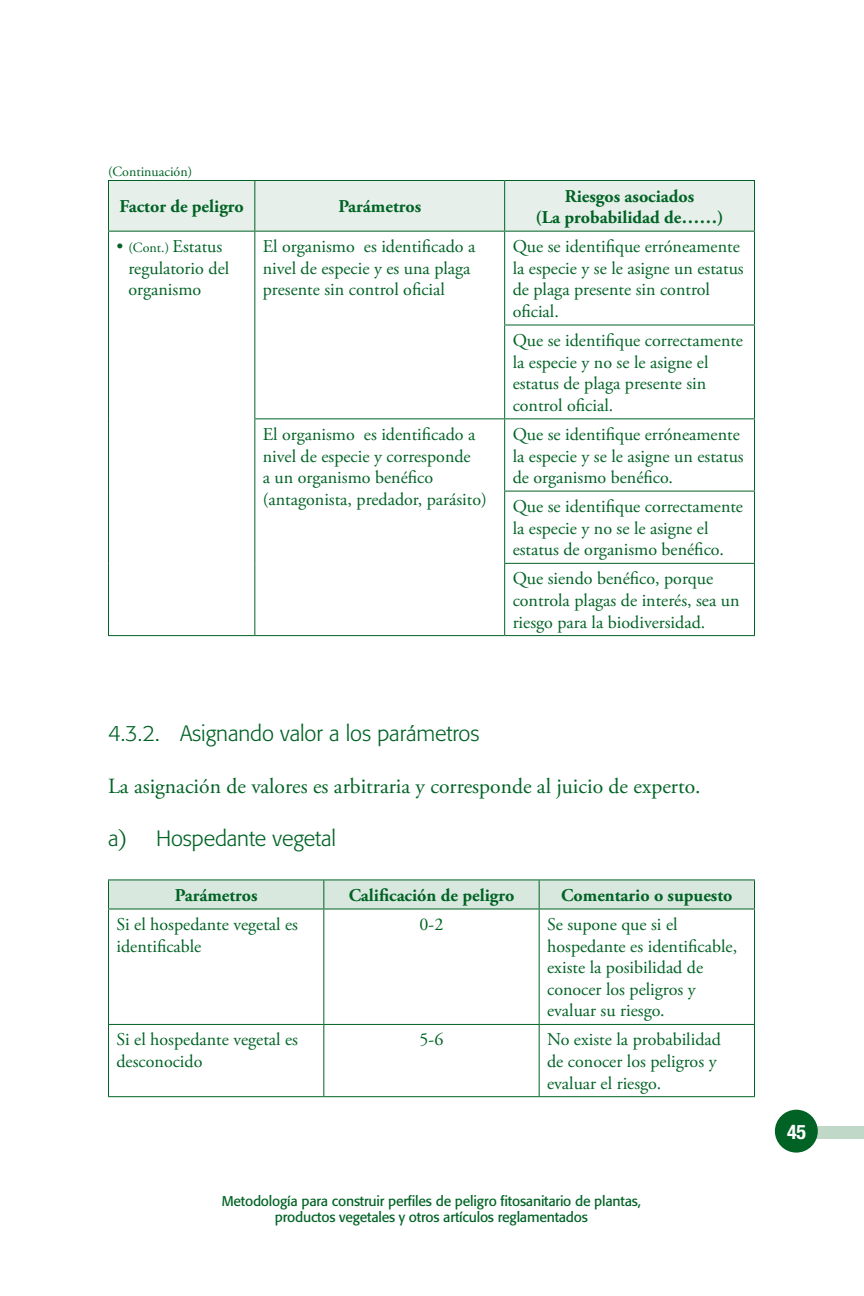
<style>
.page{position:relative;width:864px;height:1296px;background:#fff}
.page>*{position:absolute;margin:0;border:0;box-sizing:border-box;transform-origin:0 0}
.t1{font:300 22px "Formata";letter-spacing:-.005em;color:#006325}
.t2{font:21.6px "Adobe Garamond Pro";color:#006325}
.t3{font:700 condensed 20px "Helvetica Neue";color:#fff}
.t4{font:18px/21.6px "Adobe Garamond Pro";color:#006325}
.t5{font:700 18px/21.6px "Adobe Garamond Pro";color:#006325;text-align:center}
.t6{font:14px/16.8px "Formata";letter-spacing:-.015em;color:#006325;text-align:center}
.t7{font:14px "Adobe Garamond Pro";color:#006325}
.s1{font-size:14px}
</style>
<div class="page">
<div style="left:780px;top:1126px;width:84px;height:13px;background:#bfd8c8"></div>
<div style="left:775px;top:1110px;width:43px;height:43px;background:#006325;border-radius:50%"></div>
<div style="left:109px;top:181px;width:645px;height:50px;background:#e6efe9"></div>
<hr style="left:108px;top:180px;width:147px;height:1px;background:#006325">
<hr style="left:108px;top:181px;width:1px;height:50px;background:#006325">
<hr style="left:255px;top:180px;width:250px;height:1px;background:#006325">
<hr style="left:254px;top:181px;width:1px;height:50px;background:#006325">
<hr style="left:505px;top:180px;width:250px;height:1px;background:#006325">
<hr style="left:504px;top:181px;width:1px;height:50px;background:#006325">
<hr style="left:754px;top:181px;width:1px;height:50px;background:#006325">
<hr style="left:108px;top:231px;width:147px;height:1px;background:#006325">
<hr style="left:255px;top:231px;width:250px;height:1px;background:#006325">
<hr style="left:505px;top:231px;width:250px;height:1px;background:#006325">
<hr style="left:108px;top:232px;width:1px;height:93px;background:#006325">
<hr style="left:108px;top:325px;width:1px;height:94px;background:#006325">
<hr style="left:108px;top:419px;width:1px;height:72px;background:#006325">
<hr style="left:108px;top:491px;width:1px;height:72px;background:#006325">
<hr style="left:108px;top:563px;width:1px;height:72px;background:#006325">
<hr style="left:108px;top:635px;width:147px;height:1px;background:#006325">
<hr style="left:254px;top:232px;width:1px;height:93px;background:#006325">
<hr style="left:254px;top:325px;width:1px;height:93px;background:#006325">
<hr style="left:504px;top:232px;width:1px;height:92px;background:#006325">
<hr style="left:754px;top:232px;width:1px;height:92px;background:#006325">
<hr style="left:504px;top:324px;width:251px;height:1px;background:#006325">
<hr style="left:504px;top:325px;width:1px;height:93px;background:#006325">
<hr style="left:754px;top:325px;width:1px;height:93px;background:#006325">
<hr style="left:254px;top:418px;width:251px;height:1px;background:#006325">
<hr style="left:254px;top:419px;width:1px;height:72px;background:#006325">
<hr style="left:254px;top:491px;width:1px;height:72px;background:#006325">
<hr style="left:254px;top:563px;width:1px;height:72px;background:#006325">
<hr style="left:255px;top:635px;width:250px;height:1px;background:#006325">
<hr style="left:505px;top:418px;width:250px;height:1px;background:#006325">
<hr style="left:504px;top:419px;width:1px;height:72px;background:#006325">
<hr style="left:754px;top:419px;width:1px;height:72px;background:#006325">
<hr style="left:504px;top:491px;width:251px;height:1px;background:#006325">
<hr style="left:504px;top:492px;width:1px;height:71px;background:#006325">
<hr style="left:754px;top:492px;width:1px;height:71px;background:#006325">
<hr style="left:504px;top:563px;width:251px;height:1px;background:#006325">
<hr style="left:504px;top:564px;width:1px;height:71px;background:#006325">
<hr style="left:754px;top:564px;width:1px;height:71px;background:#006325">
<hr style="left:505px;top:635px;width:250px;height:1px;background:#006325">
<hr style="left:108px;top:879px;width:216px;height:1px;background:#006325">
<hr style="left:324px;top:879px;width:215px;height:1px;background:#006325">
<hr style="left:539px;top:879px;width:216px;height:1px;background:#006325">
<div style="left:108px;top:880px;width:647px;height:28px;background:#d9e8de"></div>
<hr style="left:108px;top:908px;width:216px;height:1px;background:#006325">
<hr style="left:108px;top:909px;width:1px;height:115px;background:#006325">
<hr style="left:324px;top:908px;width:215px;height:1px;background:#006325">
<hr style="left:323px;top:909px;width:1px;height:115px;background:#006325">
<hr style="left:539px;top:908px;width:216px;height:1px;background:#006325">
<hr style="left:539px;top:909px;width:1px;height:115px;background:#006325">
<hr style="left:754px;top:909px;width:1px;height:115px;background:#006325">
<hr style="left:108px;top:1024px;width:216px;height:1px;background:#006325">
<hr style="left:108px;top:1025px;width:1px;height:71px;background:#006325">
<hr style="left:324px;top:1024px;width:215px;height:1px;background:#006325">
<hr style="left:323px;top:1025px;width:1px;height:71px;background:#006325">
<hr style="left:539px;top:1024px;width:216px;height:1px;background:#006325">
<hr style="left:539px;top:1025px;width:1px;height:71px;background:#006325">
<hr style="left:754px;top:1025px;width:1px;height:71px;background:#006325">
<hr style="left:108px;top:1096px;width:216px;height:1px;background:#006325">
<hr style="left:324px;top:1096px;width:215px;height:1px;background:#006325">
<hr style="left:539px;top:1096px;width:216px;height:1px;background:#006325">
<p class="t7" style="left:108px;top:163px;width:86px">(Continuación)</p>
<p class="t5" style="left:119px;top:196px;width:126px">Factor de peligro</p>
<p class="t5" style="left:338px;top:196px;width:84px">Parámetros</p>
<p class="t5" style="left:536px;top:185px;width:189px">Riesgos asociados<br>(La probabilidad de……)</p>
<p class="t4" style="left:129px;top:236px;width:102px;text-indent:-12px">• <span class="s1">(Cont.)</span> Estatus regulatorio del organismo</p>
<p class="t4" style="left:263px;top:236px;width:214px">El organismo es identificado a nivel de especie y es una plaga presente sin control oficial</p>
<p class="t4" style="left:513px;top:236px;width:233px">Que se identifique erróneamente la especie y se le asigne un estatus de plaga presente sin control oficial.</p>
<p class="t4" style="left:513px;top:330px;width:232px">Que se identifique correctamente la especie y no se le asigne el estatus de plaga presente sin control oficial.</p>
<p class="t4" style="left:263px;top:424px;width:226px">El organismo es identificado a nivel de especie y corresponde<br>a un organismo benéfico (antagonista, predador, parásito)</p>
<p class="t4" style="left:513px;top:424px;width:233px">Que se identifique erróneamente la especie y se le asigne un estatus de organismo benéfico.</p>
<p class="t4" style="left:513px;top:496px;width:232px">Que se identifique correctamente la especie y no se le asigne el estatus de organismo benéfico.</p>
<p class="t4" style="left:513px;top:569px;width:228px">Que siendo benéfico, porque controla plagas de interés, sea un riesgo para la biodiversidad.</p>
<p class="t1" style="left:108px;top:721px;width:373px">4.3.2. Asignando valor a los parámetros</p>
<p class="t2" style="left:108px;top:773px;width:594px">La asignación de valores es arbitraria y corresponde al juicio de experto.</p>
<p class="t1" style="left:108px;top:825px;width:230px">a) Hospedante vegetal</p>
<p class="t5" style="left:175px;top:885px;width:84px">Parámetros</p>
<p class="t5" style="left:349px;top:885px;width:167px">Calificación de peligro</p>
<p class="t5" style="left:561px;top:885px;width:173px">Comentario o supuesto</p>
<p class="t4" style="left:117px;top:914px;width:183px">Si el hospedante vegetal es identificable</p>
<p class="t4" style="left:420px;top:914px;width:25px">0-2</p>
<p class="t4" style="left:547px;top:914px;width:192px">Se supone que si el hospedante es identificable, existe la posibilidad de conocer los peligros y evaluar su riesgo.</p>
<p class="t4" style="left:117px;top:1030px;width:183px">Si el hospedante vegetal es desconocido</p>
<p class="t4" style="left:420px;top:1030px;width:25px">5-6</p>
<p class="t4" style="left:547px;top:1030px;width:175px">No existe la probabilidad de conocer los peligros y evaluar el riesgo.</p>
<p class="t6" style="left:222px;top:1192px;width:421px">Metodología para construir perfiles de peligro fitosanitario de plantas, productos vegetales y otros artículos reglamentados</p>
<p class="t3" style="left:787px;top:1119px;width:21px">45</p>
</div>
